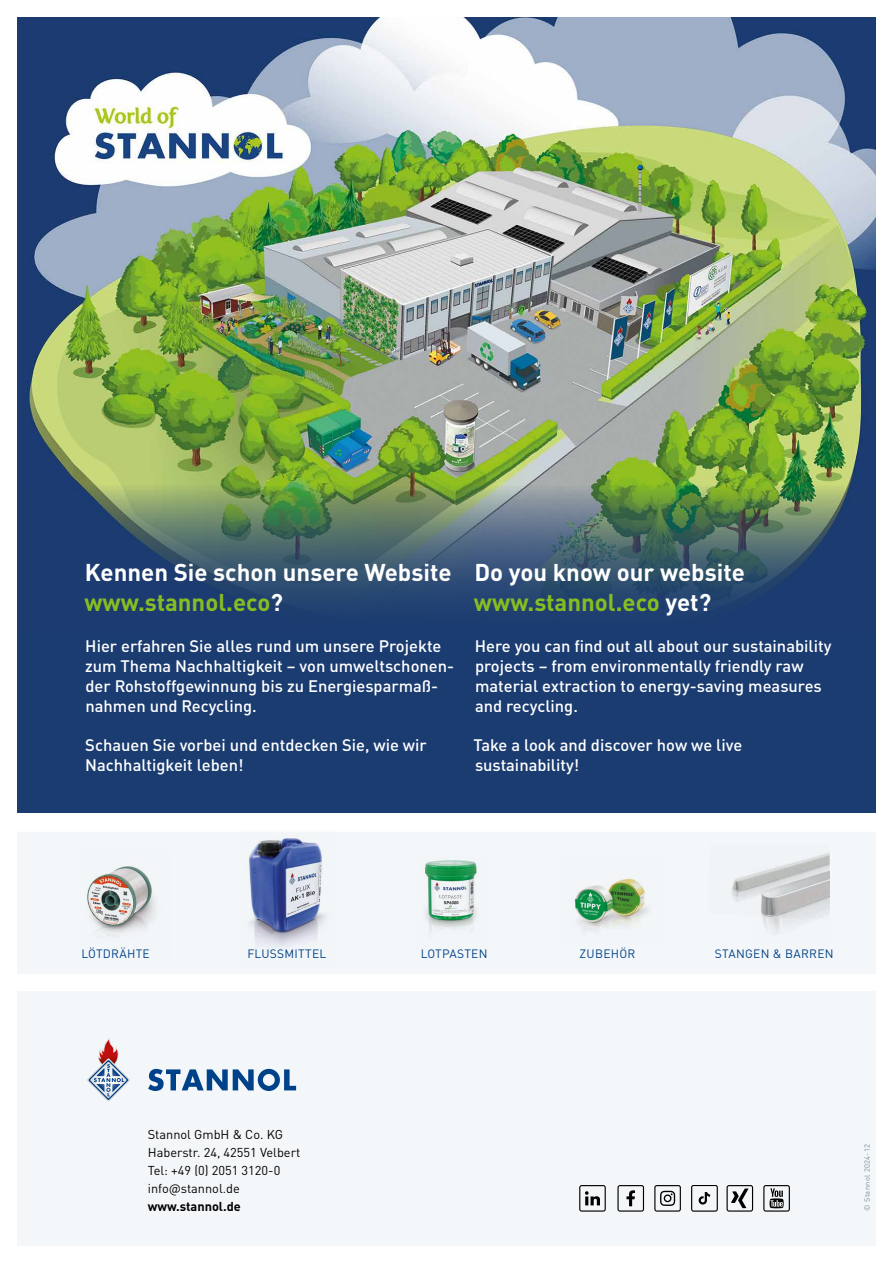
<style>
.page{position:relative;width:893px;height:1263px;background:#fff}
.page>*{position:absolute;margin:0;border:0;box-sizing:border-box;transform-origin:0 0}
.t1{font:700 24px/30px "DIN Pro";color:#fff}
.t2{font:500 16.5px/19.8px "DIN Pro";color:#fff}
.t3{font:12.75px/18px "DIN Pro";color:#000}
.t4{font:700 12.75px "DIN Pro";color:#000}
.t5{font:12px "DIN Pro";letter-spacing:.025em;color:#004289}
.t6{font:7.5px "DIN Pro";letter-spacing:.04em;color:#7c909b}
.s1{color:#87bd21}
</style>
<div class="page">
<img style="left:17px;top:17px;width:859px;height:468px">
<div style="left:17px;top:991px;width:859px;height:255px;background:#f4f7f9"></div>
<svg style="left:148px;top:1069px;width:148px;height:22px"></svg>
<svg style="left:87px;top:1038px;width:43px;height:64px"></svg>
<svg style="left:654px;top:1185px;width:27px;height:26px"></svg>
<svg style="left:691px;top:1185px;width:27px;height:27px"></svg>
<svg style="left:617px;top:1185px;width:27px;height:26px"></svg>
<svg style="left:726px;top:1185px;width:27px;height:26px"></svg>
<svg style="left:579px;top:1185px;width:27px;height:26px"></svg>
<div style="left:17px;top:832px;width:859px;height:142px;background:#f4f7f9"></div>
<img style="left:750px;top:920px;width:79px;height:30px">
<img style="left:560px;top:858px;width:103px;height:88px">
<img style="left:416px;top:857px;width:72px;height:95px">
<img style="left:708px;top:844px;width:122px;height:76px">
<img style="left:79px;top:852px;width:92px;height:108px">
<img style="left:241px;top:832px;width:95px;height:133px">
<svg style="left:17px;top:485px;width:859px;height:328px;background:#2a4a6e"></svg>
<svg style="left:763px;top:1185px;width:27px;height:26px"></svg>
<h1 class="t1" style="left:84px;top:554px;width:369px">Kennen Sie schon unsere Website <span class="s1">www.stannol.eco</span>?</h1>
<p class="t2" style="left:85px;top:635px;width:371px">Hier erfahren Sie alles rund um unsere Projekte zum Thema Nachhaltigkeit – von umweltschonen&shy;der Rohstoffgewinnung bis zu Energiesparmaß&shy;nahmen und Recycling.</p>
<p class="t2" style="left:85px;top:734px;width:343px">Schauen Sie vorbei und entdecken Sie, wie wir<br>Nachhaltigkeit leben!</p>
<h1 class="t1" style="left:474px;top:554px;width:272px">Do you know our website <span class="s1">www.stannol.eco</span> yet?</h1>
<p class="t2" style="left:475px;top:635px;width:358px">Here you can find out all about our sustainability projects – from environmentally friendly raw material extraction to energy-saving measures and recycling.</p>
<p class="t2" style="left:473px;top:734px;width:270px">Take a look and discover how we live sustainability!</p>
<p class="t5" style="left:81px;top:944px;width:70px">LÖTDRÄHTE</p>
<p class="t5" style="left:247px;top:944px;width:81px">FLUSSMITTEL</p>
<p class="t5" style="left:421px;top:944px;width:68px">LOTPASTEN</p>
<p class="t5" style="left:580px;top:944px;width:57px">ZUBEHÖR</p>
<p class="t5" style="left:715px;top:944px;width:120px">STANGEN &amp; BARREN</p>
<p class="t3" style="left:148px;top:1124px;width:154px">Stannol GmbH &amp; Co. KG<br>Haberstr. 24, 42551 Velbert<br>Tel: +49 (0) 2051 3120-0 info@stannol.de</p>
<p class="t4" style="left:148px;top:1195px;width:95px">www.stannol.de</p>
<p class="t6" style="left:861px;top:1211px;width:69px;rotate:-90deg">© Stannol 2024-12</p>
</div>
